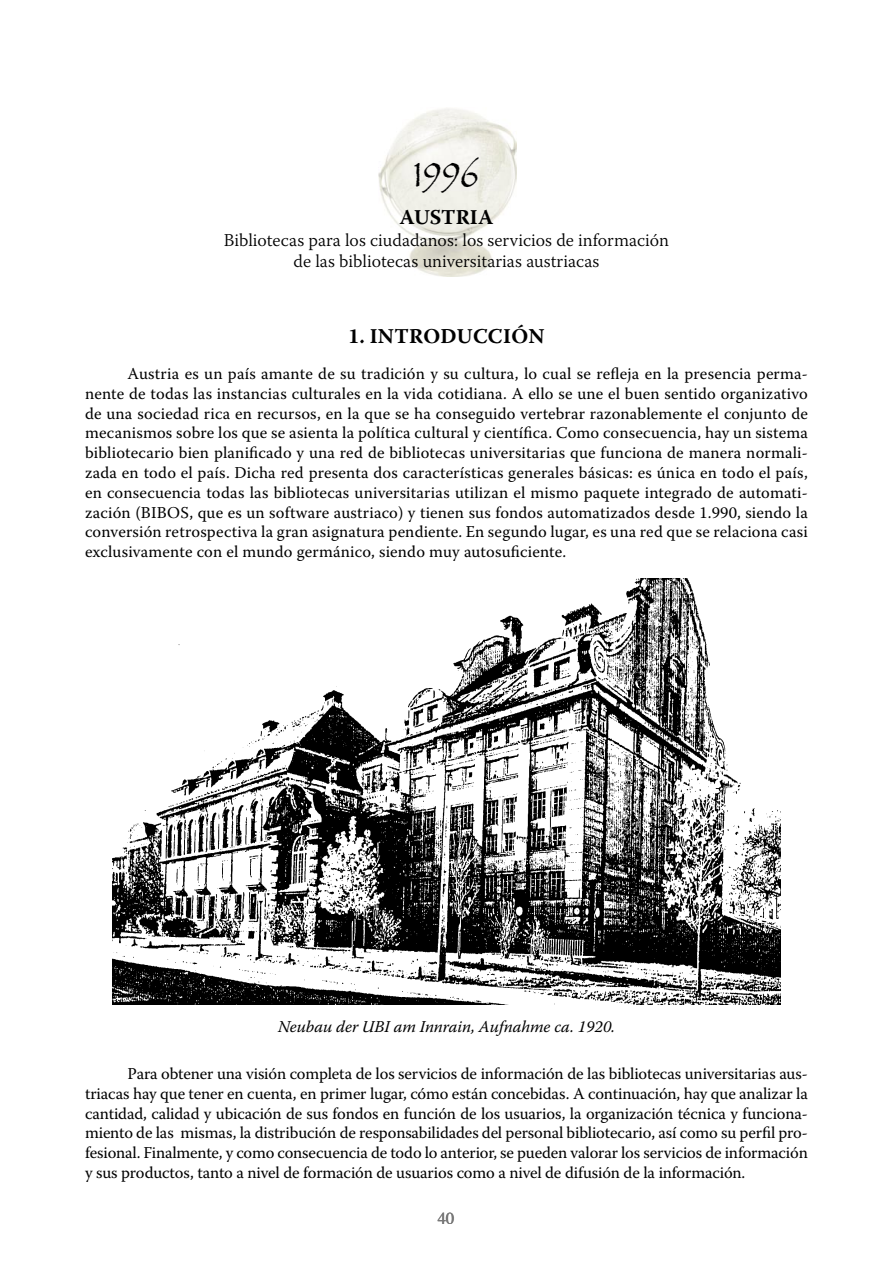
<style>
.page{position:relative;width:893px;height:1263px;background:#fff}
.page>*{position:absolute;margin:0;border:0;box-sizing:border-box;transform-origin:0 0}
.t1{font:36px "Papyrus";color:#000}
.t2{font:700 21px "Warnock Pro";color:#000}
.t3{font:300 18px/21.6px "Warnock Pro";color:#000;text-align:center}
.t4{font:16.5px/19.8px "Warnock Pro";letter-spacing:.01em;color:#000;text-align:justify}
.t5{font:italic 16.5px "Warnock Pro";letter-spacing:-.005em;color:#000}
.t6{font:16.5px "Times";color:#787878}
</style>
<div class="page">
<img style="left:112px;top:579px;width:669px;height:425px">
<img style="left:378px;top:108px;width:138px;height:168px">
<h1 class="t1" style="left:413px;top:153px;width:68px">1996</h1>
<p class="t2" style="left:399px;top:204px;width:96px">AUSTRIA</p>
<p class="t3" style="left:224px;top:229px;width:447px">Bibliotecas para los ciudadanos: los servicios de información de las bibliotecas universitarias austriacas</p>
<p class="t2" style="left:348px;top:323px;width:46px">1. INTRODUCCI</p>
<p class="t2" style="left:512px;top:323px;width:31px">ÓN</p>
<p class="t4" style="left:85px;top:363px;width:724px;text-indent:43px">Austria es un país amante de su tradición y su cultura, lo cual se refleja en la presencia perma&shy;nente de todas las instancias culturales en la vida cotidiana. A ello se une el buen sentido organizativo de una sociedad rica en recursos, en la que se ha conseguido vertebrar razonablemente el conjunto de mecanismos sobre los que se asienta la política cultural y científica. Como consecuencia, hay un sistema bibliotecario bien planificado y una red de bibliotecas universitarias que funciona de manera normali&shy;zada en todo el país. Dicha red presenta dos características generales básicas: es única en todo el país, en consecuencia todas las bibliotecas universitarias utilizan el mismo paquete integrado de automati&shy;zación (BIBOS, que es un software austriaco) y tienen sus fondos automatizados desde 1.990, siendo la conversión retrospectiva la gran asignatura pendiente. En segundo lugar, es una red que se relaciona casi exclusivamente con el mundo germánico, siendo muy autosuficiente.</p>
<p class="t5" style="left:278px;top:1017px;width:338px">Neubau der UBI am Innrain, Aufnahme ca. 1920.</p>
<p class="t4" style="left:85px;top:1063px;width:724px;text-indent:43px">Para obtener una visión completa de los servicios de información de las bibliotecas universitarias aus&shy;triacas hay que tener en cuenta, en primer lugar, cómo están concebidas. A continuación, hay que analizar la cantidad, calidad y ubicación de sus fondos en función de los usuarios, la organización técnica y funciona&shy;miento de las mismas, la distribución de responsabilidades del personal bibliotecario, así como su perfil pro&shy;fesional. Finalmente, y como consecuencia de todo lo anterior, se pueden valorar los servicios de información y sus productos, tanto a nivel de formación de usuarios como a nivel de difusión de la información.</p>
<p class="t6" style="left:438px;top:1203px;width:18px">40</p>
</div>
